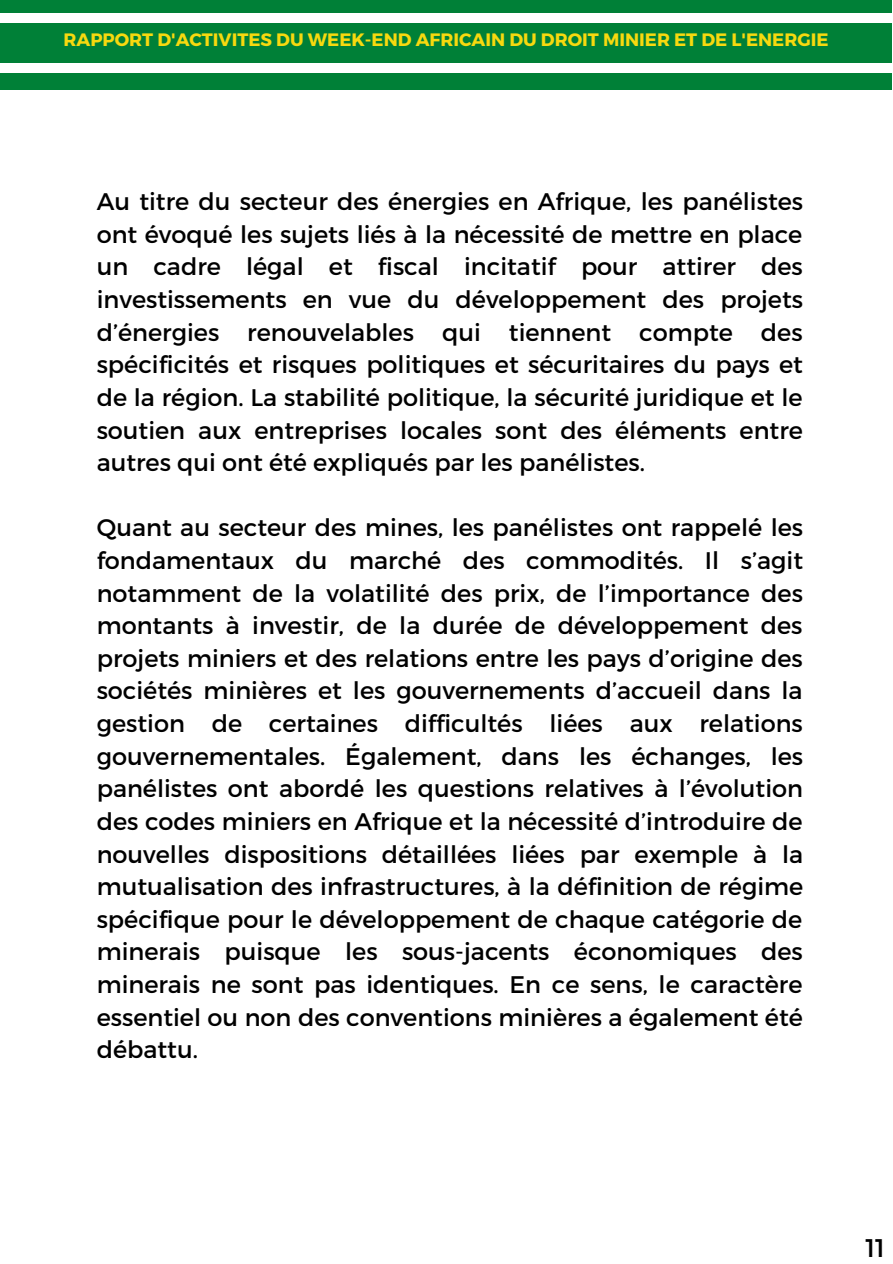
<style>
.page{position:relative;width:893px;height:1264px;background:#fff}
.page>*{position:absolute;margin:0;border:0;box-sizing:border-box;transform-origin:0 0}
.t1{font:25.5px "Montserrat";color:#000}
.t2{font:24px/32.5px "Montserrat";color:#000;text-align:justify}
.t3{font:700 18px "Montserrat";color:#f7d90f}
</style>
<div class="page">
<div style="left:0;top:0;width:891px;height:13px;background:#008037"></div>
<div style="left:0;top:23px;width:891px;height:40px;background:#008037"></div>
<div style="left:1px;top:73px;width:891px;height:17px;background:#008037"></div>
<p class="t3" style="left:64px;top:28px;width:766px">RAPPORT D'ACTIVITES DU WEEK-END AFRICAIN DU DROIT MINIER ET DE L'ENERGIE</p>
<p class="t2" style="left:97px;top:184px;width:708px">Au titre du secteur des énergies en Afrique, les panélistes ont évoqué les sujets liés à la nécessité de mettre en place un cadre légal et fiscal incitatif pour attirer des investissements en vue du développement des projets d’énergies renouvelables qui tiennent compte des spécificités et risques politiques et sécuritaires du pays et de la région. La stabilité politique, la sécurité juridique et le soutien aux entreprises locales sont des éléments entre autres qui ont été expliqués par les panélistes.</p>
<p class="t2" style="left:97px;top:510px;width:708px">Quant au secteur des mines, les panélistes ont rappelé les fondamentaux du marché des commodités. Il s’agit notamment de la volatilité des prix, de l’importance des montants à investir, de la durée de développement des projets miniers et des relations entre les pays d’origine des sociétés minières et les gouvernements d’accueil dans la gestion de certaines difficultés liées aux relations gouvernementales. Également, dans les échanges, les panélistes ont abordé les questions relatives à l’évolution des codes miniers en Afrique et la nécessité d’introduire de nouvelles dispositions détaillées liées par exemple à la mutualisation des infrastructures, à la définition de régime spécifique pour le développement de chaque catégorie de minerais puisque les sous-jacents économiques des minerais ne sont pas identiques. En ce sens, le caractère essentiel ou non des conventions minières a également été débattu.</p>
<p class="t1" style="left:865px;top:1231px;width:21px">11</p>
</div>
